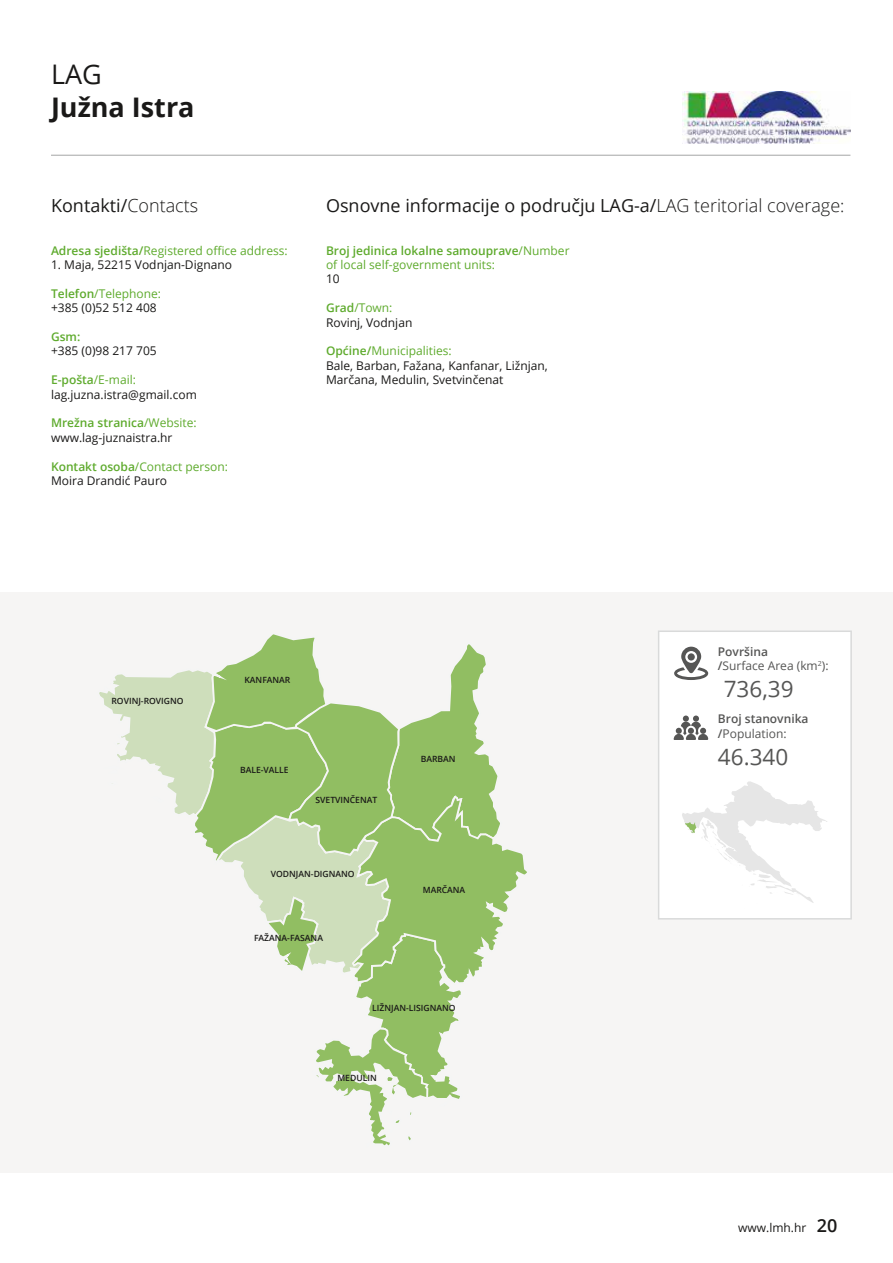
<style>
.page{position:relative;width:893px;height:1263px;background:#fff}
.page>*{position:absolute;margin:0;border:0;box-sizing:border-box;transform-origin:0 0}
.t1{font:700 27px "Open Sans";color:#1a1918}
.t2{font:27px "Open Sans";color:#1a1918}
.t3{font:22.5px "Open Sans";color:#565655}
.t4{font:18px "Open Sans";color:#1a1918}
.t5{font:12px/14.4px "Open Sans";color:#1a1918}
.t6{font:12px/14.4px "Open Sans";color:#5fab2e}
.t7{font:12px/14.4px "Open Sans";color:#565655}
.t8{font:600 12px/14.4px "Open Sans";color:#565655}
.t9{font:600 12px "Open Sans";color:#5fab2e}
.t10{font:600 8.55px "Open Sans";color:#1a1918}
.s1{font-weight:300}
.s2{font-weight:600}
.s3{font-weight:600;color:#5fab2e}
.s4{color:#5fab2e}
.s5{font-weight:400}
.s6{font-weight:600;font-size:18px}
</style>
<div class="page">
<div style="left:0;top:592px;width:893px;height:580px;background:#f6f5f4"></div>
<div style="left:658px;top:630px;width:194px;height:289px;background:#fff;border:2px solid #d9dada"></div>
<svg style="left:674px;top:647px;width:34px;height:33px"></svg>
<div style="left:688px;top:653px;width:7px;height:7px;background:#565655;border-radius:50%"></div>
<div style="left:683px;top:715px;width:6px;height:7px;background:#565655;border-radius:50%"></div>
<div style="left:693px;top:715px;width:6px;height:7px;background:#565655;border-radius:50%"></div>
<svg style="left:674px;top:722px;width:34px;height:18px"></svg>
<svg style="left:682px;top:781px;width:145px;height:122px"></svg>
<img style="left:683px;top:91px;width:167px;height:53px">
<svg style="left:99px;top:634px;width:428px;height:512px"></svg>
<hr style="left:51px;top:155px;width:799px;height:1px;background:#a4a5a5">
<h1 class="t2" style="left:51px;top:56px;width:52px">LAG</h1>
<h1 class="t1" style="left:51px;top:88px;width:145px">Južna Istra</h1>
<h3 class="t4" style="left:51px;top:193px;width:149px">Kontakti/<span class="s1">Contacts</span></h3>
<h3 class="t4" style="left:326px;top:193px;width:520px">Osnovne informacije o području LAG-a/<span class="s1">LAG teritorial coverage:</span></h3>
<p class="t6" style="left:51px;top:243px;width:238px"><span class="s2">Adresa sjedišta/</span>Registered office address:</p>
<p class="t5" style="left:51px;top:257px;width:182px">1. Maja, 52215 Vodnjan-Dignano</p>
<p class="t5" style="left:51px;top:286px;width:112px"><span class="s3">Telefon</span><span class="s4">/Telephone: </span>+385 (0)52 512 408</p>
<p class="t9" style="left:51px;top:328px;width:31px">Gsm:</p>
<p class="t5" style="left:51px;top:343px;width:107px">+385 (0)98 217 705</p>
<p class="t5" style="left:51px;top:372px;width:147px"><span class="s3">E-pošta</span><span class="s4">/E-mail: </span>lag.juzna.istra@gmail.com</p>
<p class="t5" style="left:51px;top:415px;width:147px"><span class="s3">Mrežna stranica</span><span class="s4">/Website: </span>www.lag-juznaistra.hr</p>
<p class="t5" style="left:51px;top:459px;width:179px"><span class="s3">Kontakt osoba</span><span class="s4">/Contact person:<br></span>Moira Drandić Pauro</p>
<p class="t6" style="left:326px;top:243px;width:245px"><span class="s2">Broj jedinica lokalne samouprave</span>/Number of local self-government units:</p>
<p class="t5" style="left:326px;top:271px;width:15px">10</p>
<p class="t5" style="left:326px;top:300px;width:88px"><span class="s3">Grad</span><span class="s4">/Town:<br></span>Rovinj, Vodnjan</p>
<p class="t5" style="left:326px;top:343px;width:223px"><span class="s3">Općine/</span><span class="s4">Municipalities:<br></span>Bale, Barban, Fažana, Kanfanar, Ližnjan,<br>Marčana, Medulin, Svetvinčenat</p>
<p class="t10" style="left:112px;top:695px;width:74px">ROVINJ-ROVIGNO</p>
<p class="t10" style="left:244px;top:674px;width:47px">KANFANAR</p>
<p class="t10" style="left:240px;top:763px;width:50px">BALE-VALLE</p>
<p class="t10" style="left:315px;top:794px;width:63px">SVETVINČENAT</p>
<p class="t10" style="left:421px;top:753px;width:36px">BARBAN</p>
<p class="t10" style="left:271px;top:868px;width:85px">VODNJAN-DIGNANO</p>
<p class="t10" style="left:254px;top:932px;width:70px">FAŽANA-FASANA</p>
<p class="t10" style="left:423px;top:884px;width:44px">MARČANA</p>
<p class="t10" style="left:372px;top:1001px;width:85px">LIŽNJAN-LISIGNANO</p>
<p class="t10" style="left:337px;top:1072px;width:41px">MEDULIN</p>
<p class="t7" style="left:718px;top:644px;width:112px"><span class="s2">Površina<br>/</span>Surface Area (km<sup>2</sup>):</p>
<h2 class="t3" style="left:724px;top:674px;width:71px">736,39</h2>
<p class="t8" style="left:718px;top:712px;width:92px">Broj stanovnika /<span class="s5">Population:</span></p>
<h2 class="t3" style="left:718px;top:741px;width:72px">46.340</h2>
<p class="t5" style="left:738px;top:1220px;width:101px">www.lmh.hr <span class="s6">20</span></p>
</div>
